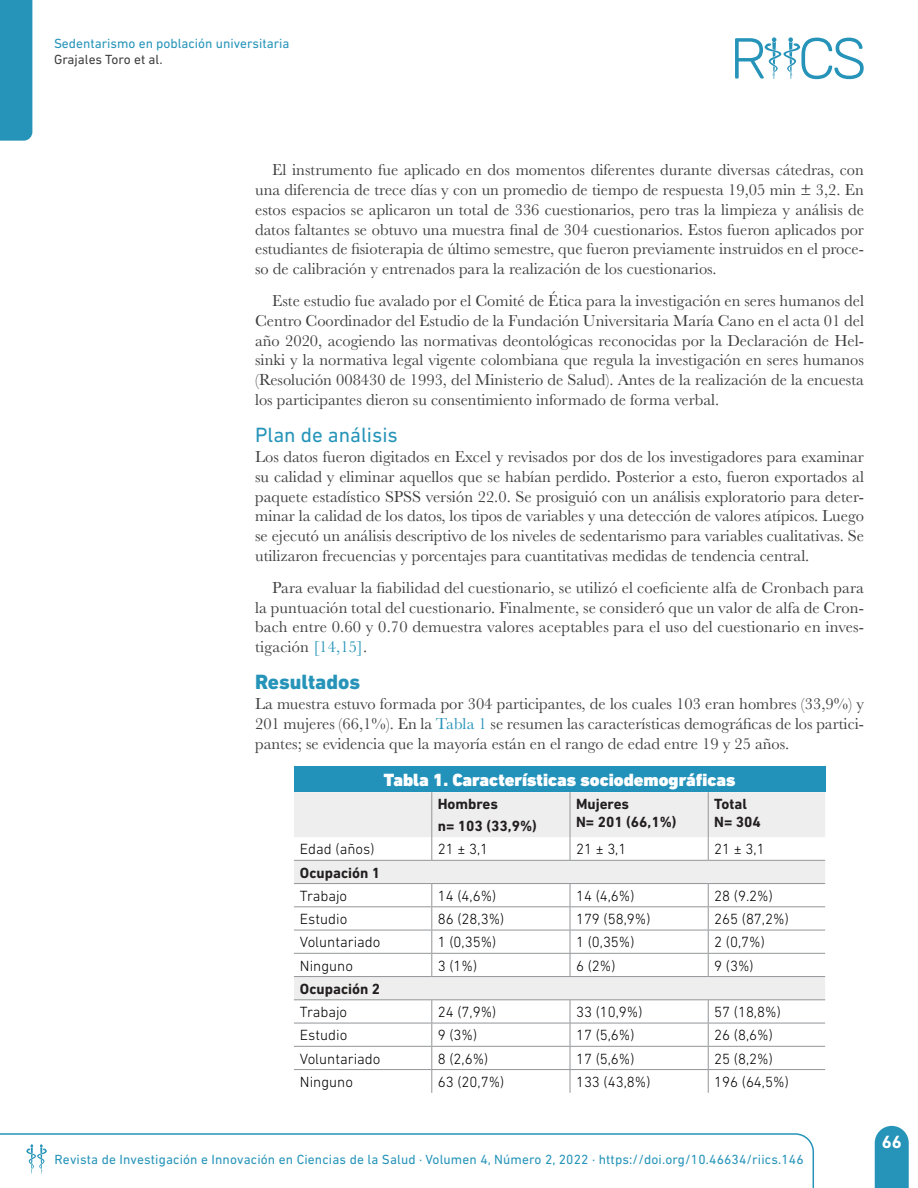
<style>
.page{position:relative;width:918px;height:1188px;background:#fff}
.page>*{position:absolute;margin:0;border:0;box-sizing:border-box;transform-origin:0 0}
.t1{font:21px "DIN Next LT Pro";color:#2694b9}
.t2{font:800 21px "DIN Next LT Pro";color:#2694b9}
.t3{font:900 18px "DIN Next LT Pro";color:#fff}
.t4{font:700 18px "DIN Next LT Pro";color:#fff}
.t5{font:16.5px/19.8px "Baskerville";color:#3e3e3f;text-align:justify}
.t6{font:300 15px "DIN Next LT Pro";color:#000001}
.First_Paragraph{font:700 15px "DIN Next LT Pro";color:#231f20}
.t7{font:13.5px "DIN Next LT Pro";letter-spacing:.01em;color:#2694b9}
.t8{font:13.5px "DIN Next LT Pro";color:#3e3e3f}
.s1{color:#2694b9}
</style>
<div class="page">
<svg style="left:875px;top:1126px;width:34px;height:62px;background:#339abd"></svg>
<div style="left:0;top:0;width:32px;height:141px;background:#2694b9"></div>
<svg style="left:735px;top:37px;width:129px;height:42px"></svg>
<svg style="left:0;top:1133px;width:814px;height:55px"></svg>
<div style="left:294px;top:767px;width:531px;height:25px;background:#2292bb"></div>
<svg style="left:294px;top:792px;width:531px;height:207px"></svg>
<hr style="left:431px;top:792px;width:1px;height:45px;background:#939598">
<hr style="left:570px;top:792px;width:1px;height:45px;background:#939598">
<hr style="left:708px;top:792px;width:1px;height:45px;background:#939598">
<svg style="left:431px;top:837px;width:1px;height:23px"></svg>
<svg style="left:570px;top:837px;width:1px;height:23px"></svg>
<svg style="left:708px;top:837px;width:1px;height:23px"></svg>
<hr style="left:294px;top:860px;width:138px;height:1px;background:#939598">
<hr style="left:432px;top:860px;width:138px;height:1px;background:#939598">
<hr style="left:570px;top:860px;width:138px;height:1px;background:#939598">
<hr style="left:708px;top:860px;width:117px;height:1px;background:#939598">
<hr style="left:294px;top:883px;width:138px;height:1px;background:#939598">
<hr style="left:432px;top:883px;width:138px;height:1px;background:#939598">
<hr style="left:570px;top:883px;width:138px;height:1px;background:#939598">
<hr style="left:708px;top:883px;width:117px;height:1px;background:#939598">
<hr style="left:294px;top:906px;width:138px;height:1px;background:#939598">
<hr style="left:432px;top:906px;width:138px;height:1px;background:#939598">
<hr style="left:570px;top:906px;width:138px;height:1px;background:#939598">
<hr style="left:708px;top:906px;width:117px;height:1px;background:#939598">
<hr style="left:294px;top:930px;width:138px;height:1px;background:#939598">
<hr style="left:432px;top:930px;width:138px;height:1px;background:#939598">
<hr style="left:570px;top:930px;width:138px;height:1px;background:#939598">
<hr style="left:708px;top:930px;width:117px;height:1px;background:#939598">
<hr style="left:294px;top:953px;width:138px;height:1px;background:#939598">
<hr style="left:432px;top:953px;width:138px;height:1px;background:#939598">
<svg style="left:431px;top:884px;width:1px;height:92px"></svg>
<hr style="left:570px;top:953px;width:138px;height:1px;background:#939598">
<svg style="left:570px;top:884px;width:1px;height:92px"></svg>
<hr style="left:708px;top:953px;width:117px;height:1px;background:#939598">
<svg style="left:708px;top:884px;width:1px;height:92px"></svg>
<hr style="left:294px;top:976px;width:138px;height:1px;background:#939598">
<hr style="left:432px;top:976px;width:138px;height:1px;background:#939598">
<hr style="left:570px;top:976px;width:138px;height:1px;background:#939598">
<hr style="left:708px;top:976px;width:117px;height:1px;background:#939598">
<hr style="left:294px;top:999px;width:138px;height:1px;background:#939598">
<hr style="left:432px;top:999px;width:138px;height:1px;background:#939598">
<hr style="left:570px;top:999px;width:138px;height:1px;background:#939598">
<hr style="left:708px;top:999px;width:117px;height:1px;background:#939598">
<hr style="left:294px;top:1023px;width:138px;height:1px;background:#939598">
<hr style="left:432px;top:1023px;width:138px;height:1px;background:#939598">
<hr style="left:570px;top:1023px;width:138px;height:1px;background:#939598">
<hr style="left:708px;top:1023px;width:117px;height:1px;background:#939598">
<hr style="left:294px;top:1046px;width:138px;height:1px;background:#939598">
<hr style="left:432px;top:1046px;width:138px;height:1px;background:#939598">
<hr style="left:570px;top:1046px;width:138px;height:1px;background:#939598">
<hr style="left:708px;top:1046px;width:117px;height:1px;background:#939598">
<hr style="left:294px;top:1069px;width:138px;height:1px;background:#939598">
<hr style="left:432px;top:1069px;width:138px;height:1px;background:#939598">
<svg style="left:431px;top:1000px;width:1px;height:93px"></svg>
<hr style="left:570px;top:1069px;width:138px;height:1px;background:#939598">
<svg style="left:570px;top:1000px;width:1px;height:93px"></svg>
<hr style="left:708px;top:1069px;width:117px;height:1px;background:#939598">
<svg style="left:708px;top:1000px;width:1px;height:93px"></svg>
<p class="t7" style="left:54px;top:35px;width:237px">Sedentarismo en población universitaria</p>
<p class="t8" style="left:54px;top:51px;width:110px">Grajales Toro et al.</p>
<p class="t5" style="left:255px;top:160px;width:610px;text-indent:17px">El instrumento fue aplicado en dos momentos diferentes durante diversas cátedras, con una diferencia de trece días y con un promedio de tiempo de respuesta 19,05 min ± 3,2. En estos espacios se aplicaron un total de 336 cuestionarios, pero tras la limpieza y análisis de datos faltantes se obtuvo una muestra final de 304 cuestionarios. Estos fueron aplicados por estudiantes de fisioterapia de último semestre, que fueron previamente instruidos en el proce&shy;so de calibración y entrenados para la realización de los cuestionarios.</p>
<p class="t5" style="left:255px;top:291px;width:610px;text-indent:17px">Este estudio fue avalado por el Comité de Ética para la investigación en seres humanos del Centro Coordinador del Estudio de la Fundación Universitaria María Cano en el acta 01 del año 2020, acogiendo las normativas deontológicas reconocidas por la Declaración de Hel&shy;sinki y la normativa legal vigente colombiana que regula la investigación en seres humanos (Resolución 008430 de 1993, del Ministerio de Salud). Antes de la realización de la encuesta los participantes dieron su consentimiento informado de forma verbal.</p>
<p class="t1" style="left:255px;top:423px;width:144px">Plan de análisis</p>
<p class="t5" style="left:255px;top:447px;width:610px">Los datos fueron digitados en Excel y revisados por dos de los investigadores para examinar su calidad y eliminar aquellos que se habían perdido. Posterior a esto, fueron exportados al paquete estadístico SPSS versión 22.0. Se prosiguió con un análisis exploratorio para deter&shy;minar la calidad de los datos, los tipos de variables y una detección de valores atípicos. Luego se ejecutó un análisis descriptivo de los niveles de sedentarismo para variables cualitativas. Se utilizaron frecuencias y porcentajes para cuantitativas medidas de tendencia central.</p>
<p class="t5" style="left:255px;top:578px;width:610px;text-indent:17px">Para evaluar la fiabilidad del cuestionario, se utilizó el coeficiente alfa de Cronbach para la puntuación total del cuestionario. Finalmente, se consideró que un valor de alfa de Cron&shy;bach entre 0.60 y 0.70 demuestra valores aceptables para el uso del cuestionario en inves&shy;tigación <span class="s1">[14,15]</span>.</p>
<p class="t2" style="left:255px;top:670px;width:106px">Resultados</p>
<p class="t5" style="left:255px;top:694px;width:610px">La muestra estuvo formada por 304 participantes, de los cuales 103 eran hombres (33,9%) y 201 mujeres (66,1%). En la <span class="s1">Tabla 1</span> se resumen las características demográficas de los partici&shy;pantes; se evidencia que la mayoría están en el rango de edad entre 19 y 25 años.</p>
<p class="t3" style="left:384px;top:769px;width:353px">Tabla 1. Características sociodemográficas</p>
<p class="First_Paragraph" style="left:438px;top:796px;width:62px">Hombres</p>
<p class="First_Paragraph" style="left:438px;top:817px;width:101px">n= 103 (33,9%)</p>
<p class="First_Paragraph" style="left:576px;top:796px;width:55px">Mujeres</p>
<p class="First_Paragraph" style="left:576px;top:814px;width:102px">N= 201 (66,1%)</p>
<p class="First_Paragraph" style="left:714px;top:796px;width:34px">Total</p>
<p class="First_Paragraph" style="left:714px;top:814px;width:48px">N= 304</p>
<p class="t6" style="left:300px;top:841px;width:76px">Edad (años)</p>
<p class="t6" style="left:438px;top:841px;width:52px">21 ± 3,1</p>
<p class="t6" style="left:576px;top:841px;width:52px">21 ± 3,1</p>
<p class="t6" style="left:714px;top:841px;width:52px">21 ± 3,1</p>
<p class="First_Paragraph" style="left:300px;top:864px;width:82px">Ocupación 1</p>
<p class="t6" style="left:300px;top:887px;width:49px">Trabajo</p>
<p class="t6" style="left:438px;top:887px;width:60px">14 (4,6%)</p>
<p class="t6" style="left:576px;top:887px;width:60px">14 (4,6%)</p>
<p class="t6" style="left:714px;top:887px;width:60px">28 (9.2%)</p>
<p class="t6" style="left:300px;top:910px;width:49px">Estudio</p>
<p class="t6" style="left:438px;top:910px;width:68px">86 (28,3%)</p>
<p class="t6" style="left:576px;top:910px;width:76px">179 (58,9%)</p>
<p class="t6" style="left:714px;top:910px;width:76px">265 (87,2%)</p>
<p class="t6" style="left:300px;top:934px;width:82px">Voluntariado</p>
<p class="t6" style="left:438px;top:934px;width:60px">1 (0,35%)</p>
<p class="t6" style="left:576px;top:934px;width:60px">1 (0,35%)</p>
<p class="t6" style="left:714px;top:934px;width:52px">2 (0,7%)</p>
<p class="t6" style="left:300px;top:957px;width:55px">Ninguno</p>
<p class="t6" style="left:438px;top:957px;width:41px">3 (1%)</p>
<p class="t6" style="left:576px;top:957px;width:41px">6 (2%)</p>
<p class="t6" style="left:714px;top:957px;width:41px">9 (3%)</p>
<p class="First_Paragraph" style="left:300px;top:980px;width:82px">Ocupación 2</p>
<p class="t6" style="left:300px;top:1003px;width:49px">Trabajo</p>
<p class="t6" style="left:438px;top:1003px;width:60px">24 (7,9%)</p>
<p class="t6" style="left:576px;top:1003px;width:68px">33 (10,9%)</p>
<p class="t6" style="left:714px;top:1003px;width:68px">57 (18,8%)</p>
<p class="t6" style="left:300px;top:1027px;width:49px">Estudio</p>
<p class="t6" style="left:438px;top:1027px;width:41px">9 (3%)</p>
<p class="t6" style="left:576px;top:1027px;width:60px">17 (5,6%)</p>
<p class="t6" style="left:714px;top:1027px;width:60px">26 (8,6%)</p>
<p class="t6" style="left:300px;top:1050px;width:82px">Voluntariado</p>
<p class="t6" style="left:438px;top:1050px;width:52px">8 (2,6%)</p>
<p class="t6" style="left:576px;top:1050px;width:60px">17 (5,6%)</p>
<p class="t6" style="left:714px;top:1050px;width:60px">25 (8,2%)</p>
<p class="t6" style="left:300px;top:1073px;width:55px">Ninguno</p>
<p class="t6" style="left:438px;top:1073px;width:68px">63 (20,7%)</p>
<p class="t6" style="left:576px;top:1073px;width:76px">133 (43,8%)</p>
<p class="t6" style="left:714px;top:1073px;width:76px">196 (64,5%)</p>
<p class="t7" style="left:55px;top:1152px;width:751px">Revista de Investigación e Innovación en Ciencias de la Salud · Volumen 4, Número 2, 2022 · https://doi.org/10.46634/riics.146</p>
<p class="t4" style="left:882px;top:1131px;width:22px">66</p>
</div>
